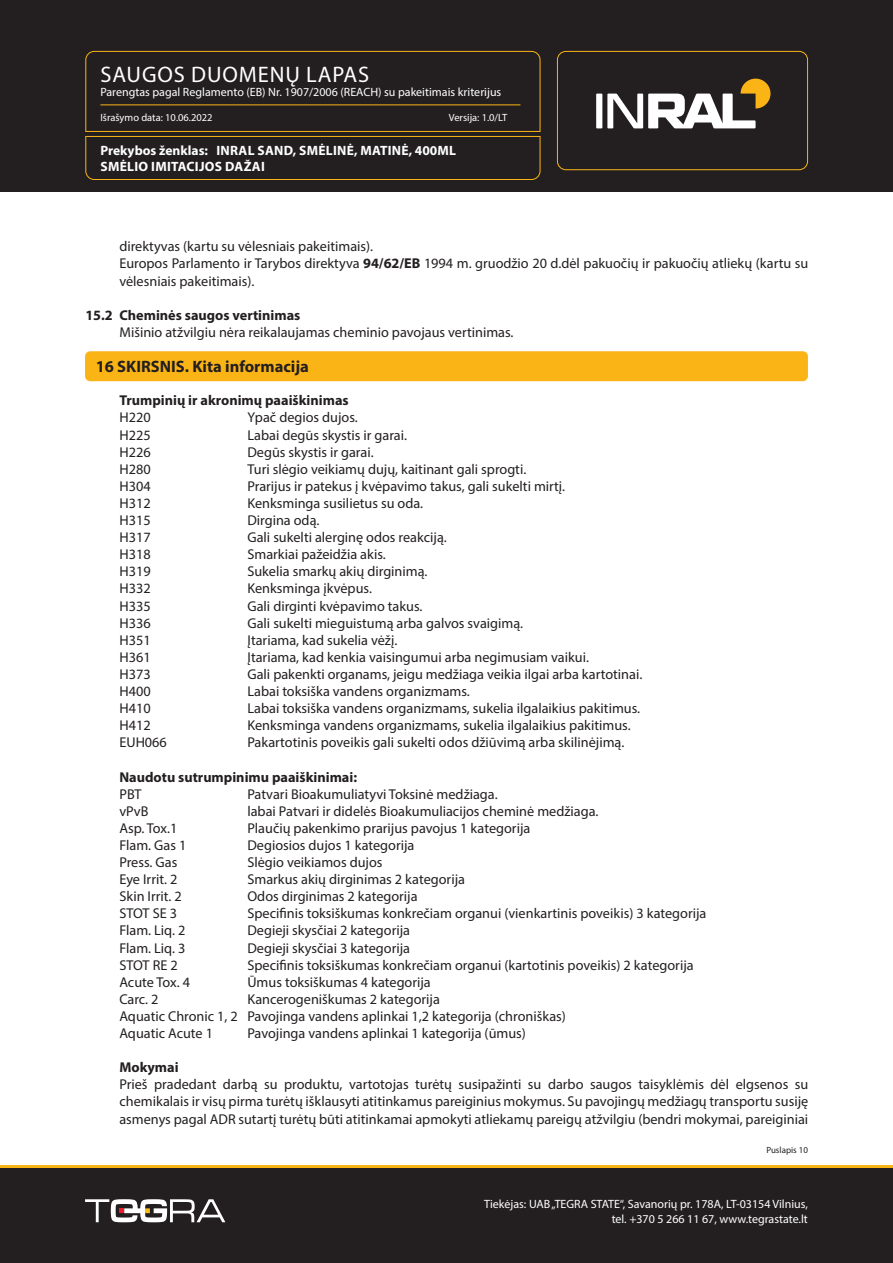
<style>
.page{position:relative;width:893px;height:1263px;background:#fff}
.page>*{position:absolute;margin:0;border:0;box-sizing:border-box;transform-origin:0 0}
.t1{font:22.5px "Myriad Pro";letter-spacing:.04em;color:#fff}
.Skyrius_baltas{font:700 16.5px "Myriad Pro";color:#231f20}
.Tekstas_paprastas_Bold{font:14.25px/17.1px "Myriad Pro";color:#231f20}
.Tekstas_paprastas_Bold-2{font:700 14.25px "Myriad Pro";color:#231f20}
.t2{font:700 13.5px/16.2px "Myriad Pro";letter-spacing:.02em;color:#fff}
.t3{font:12px/14.4px "Myriad Pro";color:#fff;text-align:right}
.t4{font:10.5px "Myriad Pro";color:#fff}
.t5{font:9px "Myriad Pro";color:#231f20}
.s1{font-weight:700}
</style>
<div class="page">
<div style="left:0;top:1165px;width:893px;height:98px;background:#231f20"></div>
<div style="left:0;top:0;width:893px;height:191px;background:#231f20"></div>
<svg style="left:85px;top:51px;width:456px;height:129px"></svg>
<div style="left:557px;top:51px;width:251px;height:119px;border:1px solid #fbb416;border-radius:9px"></div>
<hr style="left:100px;top:104px;width:420px;height:1px;background:#fbb416">
<svg style="left:85px;top:1199px;width:140px;height:23px"></svg>
<div style="left:596px;top:94px;width:6px;height:34px;background:#fff"></div>
<svg style="left:607px;top:79px;width:163px;height:49px"></svg>
<hr style="left:0;top:1165px;width:893px;height:2px;background:#fbb416">
<div style="left:85px;top:351px;width:723px;height:30px;background:#fbb416;border-radius:5px"></div>
<h1 class="t1" style="left:101px;top:60px;width:270px">SAUGOS DUOMENŲ LAPAS</h1>
<p class="t3" style="left:100px;top:85px;width:402px">Parengtas pagal Reglamento (EB) Nr. 1907/2006 (REACH) su pakeitimais kriterijus</p>
<p class="t4" style="left:100px;top:111px;width:114px">Išrašymo data: 10.06.2022</p>
<p class="t4" style="left:449px;top:111px;width:60px">Versija: 1.0/LT</p>
<p class="t2" style="left:100px;top:142px;width:357px">Prekybos ženklas: INRAL SAND, SMĖLINĖ, MATINĖ, 400ML<br>SMĖLIO IMITACIJOS DAŽAI</p>
<p class="Tekstas_paprastas_Bold" style="left:119px;top:238px;width:255px">direktyvas (kartu su vėlesniais pakeitimais).</p>
<p class="Tekstas_paprastas_Bold" style="left:119px;top:255px;width:690px">Europos Parlamento ir Tarybos direktyva <span class="s1">94/62/EB</span> 1994 m. gruodžio 20 d.dėl pakuočių ir pakuočių atliekų (kartu su vėlesniais pakeitimais).</p>
<p class="Tekstas_paprastas_Bold-2" style="left:85px;top:306px;width:216px">15.2 Cheminės saugos vertinimas</p>
<p class="Tekstas_paprastas_Bold" style="left:119px;top:323px;width:396px">Mišinio atžvilgiu nėra reikalaujamas cheminio pavojaus vertinimas.</p>
<p class="Skyrius_baltas" style="left:96px;top:356px;width:215px">16 SKIRSNIS. Kita informacija</p>
<p class="Tekstas_paprastas_Bold-2" style="left:119px;top:391px;width:231px">Trumpinių ir akronimų paaiškinimas</p>
<p class="Tekstas_paprastas_Bold" style="left:119px;top:409px;width:33px">H220</p>
<p class="Tekstas_paprastas_Bold" style="left:247px;top:409px;width:112px">Ypač degios dujos.</p>
<p class="Tekstas_paprastas_Bold" style="left:119px;top:426px;width:33px">H225</p>
<p class="Tekstas_paprastas_Bold" style="left:247px;top:426px;width:161px">Labai degūs skystis ir garai.</p>
<p class="Tekstas_paprastas_Bold" style="left:119px;top:443px;width:33px">H226</p>
<p class="Tekstas_paprastas_Bold" style="left:247px;top:443px;width:128px">Degūs skystis ir garai.</p>
<p class="Tekstas_paprastas_Bold" style="left:119px;top:460px;width:33px">H280</p>
<p class="Tekstas_paprastas_Bold" style="left:247px;top:460px;width:280px">Turi slėgio veikiamų dujų, kaitinant gali sprogti.</p>
<p class="Tekstas_paprastas_Bold" style="left:119px;top:477px;width:33px">H304</p>
<p class="Tekstas_paprastas_Bold" style="left:247px;top:477px;width:319px">Prarijus ir patekus į kvėpavimo takus, gali sukelti mirtį.</p>
<p class="Tekstas_paprastas_Bold" style="left:119px;top:494px;width:33px">H312</p>
<p class="Tekstas_paprastas_Bold" style="left:247px;top:494px;width:177px">Kenksminga susilietus su oda.</p>
<p class="Tekstas_paprastas_Bold" style="left:119px;top:511px;width:33px">H315</p>
<p class="Tekstas_paprastas_Bold" style="left:247px;top:511px;width:74px">Dirgina odą.</p>
<p class="Tekstas_paprastas_Bold" style="left:119px;top:528px;width:33px">H317</p>
<p class="Tekstas_paprastas_Bold" style="left:247px;top:528px;width:201px">Gali sukelti alerginę odos reakciją.</p>
<p class="Tekstas_paprastas_Bold" style="left:119px;top:546px;width:33px">H318</p>
<p class="Tekstas_paprastas_Bold" style="left:247px;top:546px;width:140px">Smarkiai pažeidžia akis.</p>
<p class="Tekstas_paprastas_Bold" style="left:119px;top:563px;width:33px">H319</p>
<p class="Tekstas_paprastas_Bold" style="left:247px;top:563px;width:182px">Sukelia smarkų akių dirginimą.</p>
<p class="Tekstas_paprastas_Bold" style="left:119px;top:580px;width:33px">H332</p>
<p class="Tekstas_paprastas_Bold" style="left:247px;top:580px;width:126px">Kenksminga įkvėpus.</p>
<p class="Tekstas_paprastas_Bold" style="left:119px;top:597px;width:33px">H335</p>
<p class="Tekstas_paprastas_Bold" style="left:247px;top:597px;width:177px">Gali dirginti kvėpavimo takus.</p>
<p class="Tekstas_paprastas_Bold" style="left:119px;top:614px;width:33px">H336</p>
<p class="Tekstas_paprastas_Bold" style="left:247px;top:614px;width:277px">Gali sukelti mieguistumą arba galvos svaigimą.</p>
<p class="Tekstas_paprastas_Bold" style="left:119px;top:631px;width:33px">H351</p>
<p class="Tekstas_paprastas_Bold" style="left:247px;top:631px;width:151px">Įtariama, kad sukelia vėžį.</p>
<p class="Tekstas_paprastas_Bold" style="left:119px;top:648px;width:33px">H361</p>
<p class="Tekstas_paprastas_Bold" style="left:247px;top:648px;width:343px">Įtariama, kad kenkia vaisingumui arba negimusiam vaikui.</p>
<p class="Tekstas_paprastas_Bold" style="left:119px;top:665px;width:33px">H373</p>
<p class="Tekstas_paprastas_Bold" style="left:247px;top:665px;width:396px">Gali pakenkti organams, jeigu medžiaga veikia ilgai arba kartotinai.</p>
<p class="Tekstas_paprastas_Bold" style="left:119px;top:682px;width:33px">H400</p>
<p class="Tekstas_paprastas_Bold" style="left:247px;top:682px;width:224px">Labai toksiška vandens organizmams.</p>
<p class="Tekstas_paprastas_Bold" style="left:119px;top:699px;width:33px">H410</p>
<p class="Tekstas_paprastas_Bold" style="left:247px;top:699px;width:394px">Labai toksiška vandens organizmams, sukelia ilgalaikius pakitimus.</p>
<p class="Tekstas_paprastas_Bold" style="left:119px;top:717px;width:33px">H412</p>
<p class="Tekstas_paprastas_Bold" style="left:247px;top:717px;width:385px">Kenksminga vandens organizmams, sukelia ilgalaikius pakitimus.</p>
<p class="Tekstas_paprastas_Bold" style="left:119px;top:734px;width:49px">EUH066</p>
<p class="Tekstas_paprastas_Bold" style="left:247px;top:734px;width:378px">Pakartotinis poveikis gali sukelti odos džiūvimą arba skilinėjimą.</p>
<p class="Tekstas_paprastas_Bold-2" style="left:119px;top:767px;width:239px">Naudotu sutrumpinimu paaiškinimai:</p>
<p class="Tekstas_paprastas_Bold" style="left:119px;top:785px;width:24px">PBT</p>
<p class="Tekstas_paprastas_Bold" style="left:247px;top:785px;width:252px">Patvari Bioakumuliatyvi Toksinė medžiaga.</p>
<p class="Tekstas_paprastas_Bold" style="left:119px;top:802px;width:31px">vPvB</p>
<p class="Tekstas_paprastas_Bold" style="left:247px;top:802px;width:353px">labai Patvari ir didelės Bioakumuliacijos cheminė medžiaga.</p>
<p class="Tekstas_paprastas_Bold" style="left:119px;top:819px;width:59px">Asp. Tox.1</p>
<p class="Tekstas_paprastas_Bold" style="left:247px;top:819px;width:284px">Plaučių pakenkimo prarijus pavojus 1 kategorija</p>
<p class="Tekstas_paprastas_Bold" style="left:119px;top:836px;width:68px">Flam. Gas 1</p>
<p class="Tekstas_paprastas_Bold" style="left:247px;top:836px;width:169px">Degiosios dujos 1 kategorija</p>
<p class="Tekstas_paprastas_Bold" style="left:119px;top:853px;width:59px">Press. Gas</p>
<p class="Tekstas_paprastas_Bold" style="left:247px;top:853px;width:137px">Slėgio veikiamos dujos</p>
<p class="Tekstas_paprastas_Bold" style="left:119px;top:870px;width:59px">Eye Irrit. 2</p>
<p class="Tekstas_paprastas_Bold" style="left:247px;top:870px;width:219px">Smarkus akių dirginimas 2 kategorija</p>
<p class="Tekstas_paprastas_Bold" style="left:119px;top:888px;width:64px">Skin Irrit. 2</p>
<p class="Tekstas_paprastas_Bold" style="left:247px;top:888px;width:172px">Odos dirginimas 2 kategorija</p>
<p class="Tekstas_paprastas_Bold" style="left:119px;top:905px;width:59px">STOT SE 3</p>
<p class="Tekstas_paprastas_Bold" style="left:247px;top:905px;width:460px">Specifinis toksiškumas konkrečiam organui (vienkartinis poveikis) 3 kategorija</p>
<p class="Tekstas_paprastas_Bold" style="left:119px;top:922px;width:68px">Flam. Liq. 2</p>
<p class="Tekstas_paprastas_Bold" style="left:247px;top:922px;width:164px">Degieji skysčiai 2 kategorija</p>
<p class="Tekstas_paprastas_Bold" style="left:119px;top:939px;width:68px">Flam. Liq. 3</p>
<p class="Tekstas_paprastas_Bold" style="left:247px;top:939px;width:164px">Degieji skysčiai 3 kategorija</p>
<p class="Tekstas_paprastas_Bold" style="left:119px;top:956px;width:60px">STOT RE 2</p>
<p class="Tekstas_paprastas_Bold" style="left:247px;top:956px;width:448px">Specifinis toksiškumas konkrečiam organui (kartotinis poveikis) 2 kategorija</p>
<p class="Tekstas_paprastas_Bold" style="left:119px;top:973px;width:72px">Acute Tox. 4</p>
<p class="Tekstas_paprastas_Bold" style="left:247px;top:973px;width:185px">Ūmus toksiškumas 4 kategorija</p>
<p class="Tekstas_paprastas_Bold" style="left:119px;top:990px;width:41px">Carc. 2</p>
<p class="Tekstas_paprastas_Bold" style="left:247px;top:990px;width:194px">Kancerogeniškumas 2 kategorija</p>
<p class="Tekstas_paprastas_Bold" style="left:119px;top:1007px;width:448px">Aquatic Chronic 1, 2 Pavojinga vandens aplinkai 1,2 kategorija (chroniškas)</p>
<p class="Tekstas_paprastas_Bold" style="left:119px;top:1024px;width:95px">Aquatic Acute 1</p>
<p class="Tekstas_paprastas_Bold" style="left:247px;top:1024px;width:280px">Pavojinga vandens aplinkai 1 kategorija (ūmus)</p>
<p class="Tekstas_paprastas_Bold-2" style="left:119px;top:1058px;width:61px">Mokymai</p>
<p class="Tekstas_paprastas_Bold" style="left:119px;top:1076px;width:690px;text-align:justify">Prieš pradedant darbą su produktu, vartotojas turėtų susipažinti su darbo saugos taisyklėmis dėl elgsenos su chemikalais ir visų pirma turėtų išklausyti atitinkamus pareiginius mokymus. Su pavojingų medžiagų transportu susiję asmenys pagal ADR sutartį turėtų būti atitinkamai apmokyti atliekamų pareigų atžvilgiu (bendri mokymai, pareiginiai</p>
<p class="t5" style="left:766px;top:1144px;width:43px">Puslapis 10</p>
<p class="t3" style="left:484px;top:1197px;width:325px">Tiekėjas: UAB „TEGRA STATE“, Savanorių pr. 178A, LT-03154 Vilnius, tel. +370 5 266 11 67, www.tegrastate.lt</p>
</div>
